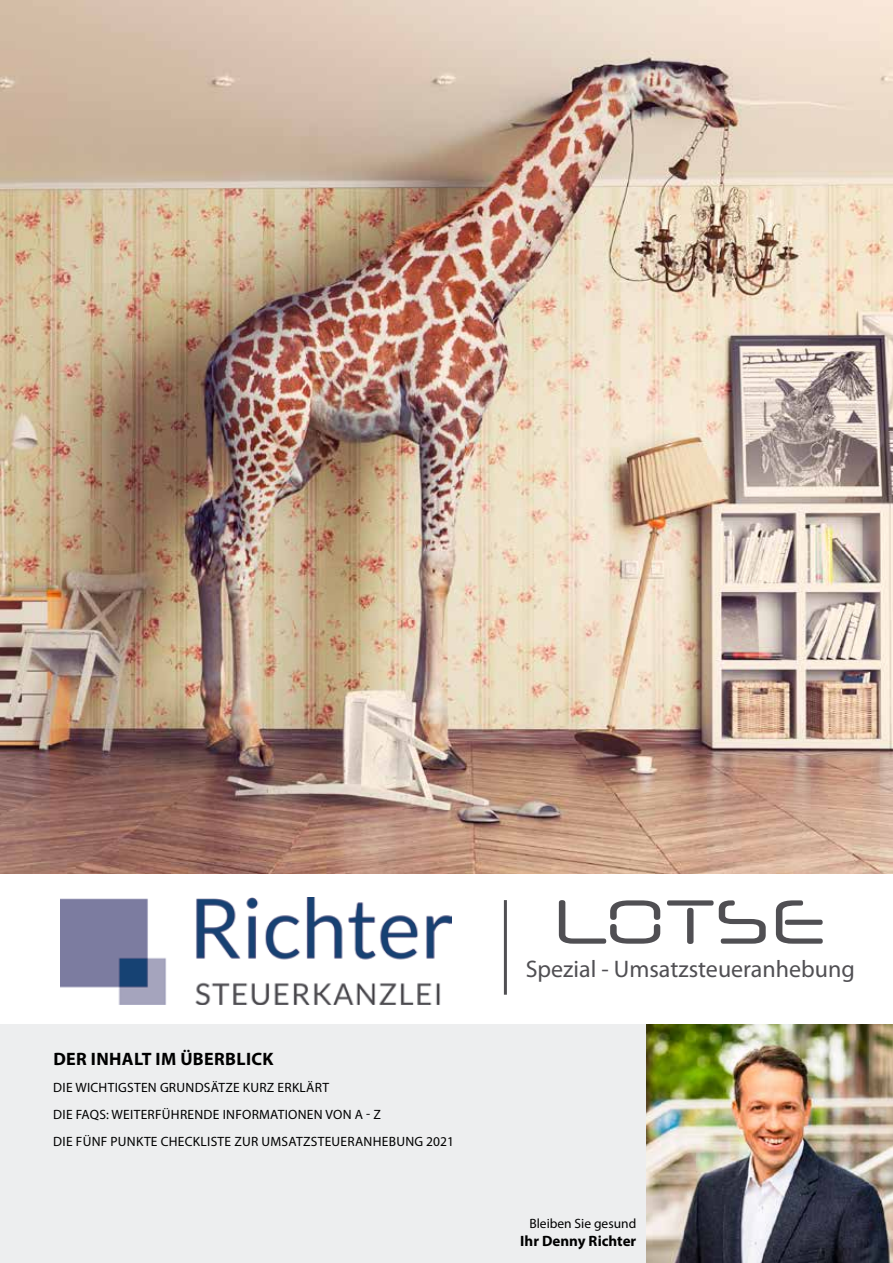
<style>
.page{position:relative;width:893px;height:1263px;background:#fff}
.page>*{position:absolute;margin:0;border:0;box-sizing:border-box;transform-origin:0 0}
.t1{font:97.5px "Neuropol Nova";color:#504f53}
.t2{font:24px "Myriad Pro";color:#504f53}
.t3{font:700 18px "Myriad Pro";letter-spacing:.02em;color:#000}
.t4{font:700 15px "Myriad Pro";color:#000}
.t5{font:13.5px/27px "Myriad Pro";letter-spacing:.02em;color:#000}
.t6{font:13.5px "Myriad Pro";color:#000}
</style>
<div class="page">
<div style="left:0;top:1025px;width:893px;height:238px;background:#edeeef"></div>
<img style="left:0;top:0;width:893px;height:874px">
<hr style="left:504px;top:900px;width:3px;height:95px;background:#504f53">
<img style="left:61px;top:898px;width:390px;height:107px">
<img style="left:646px;top:1025px;width:247px;height:238px">
<h3 class="t3" style="left:53px;top:1047px;width:222px">DER INHALT IM ÜBERBLICK</h3>
<p class="t5" style="left:53px;top:1074px;width:402px">DIE WICHTIGSTEN GRUNDSÄTZE KURZ ERKLÄRT<br>DIE FAQS: WEITERFÜHRENDE INFORMATIONEN VON A - Z<br>DIE FÜNF PUNKTE CHECKLISTE ZUR UMSATZSTEUERANHEBUNG 2021</p>
<h1 class="t1" style="left:554px;top:882px;width:275px">LOTSE</h1>
<h2 class="t2" style="left:526px;top:954px;width:331px">Spezial - Umsatzsteueranhebung</h2>
<p class="t6" style="left:529px;top:1215px;width:108px">Bleiben Sie gesund</p>
<p class="t4" style="left:520px;top:1231px;width:118px">Ihr Denny Richter</p>
</div>
